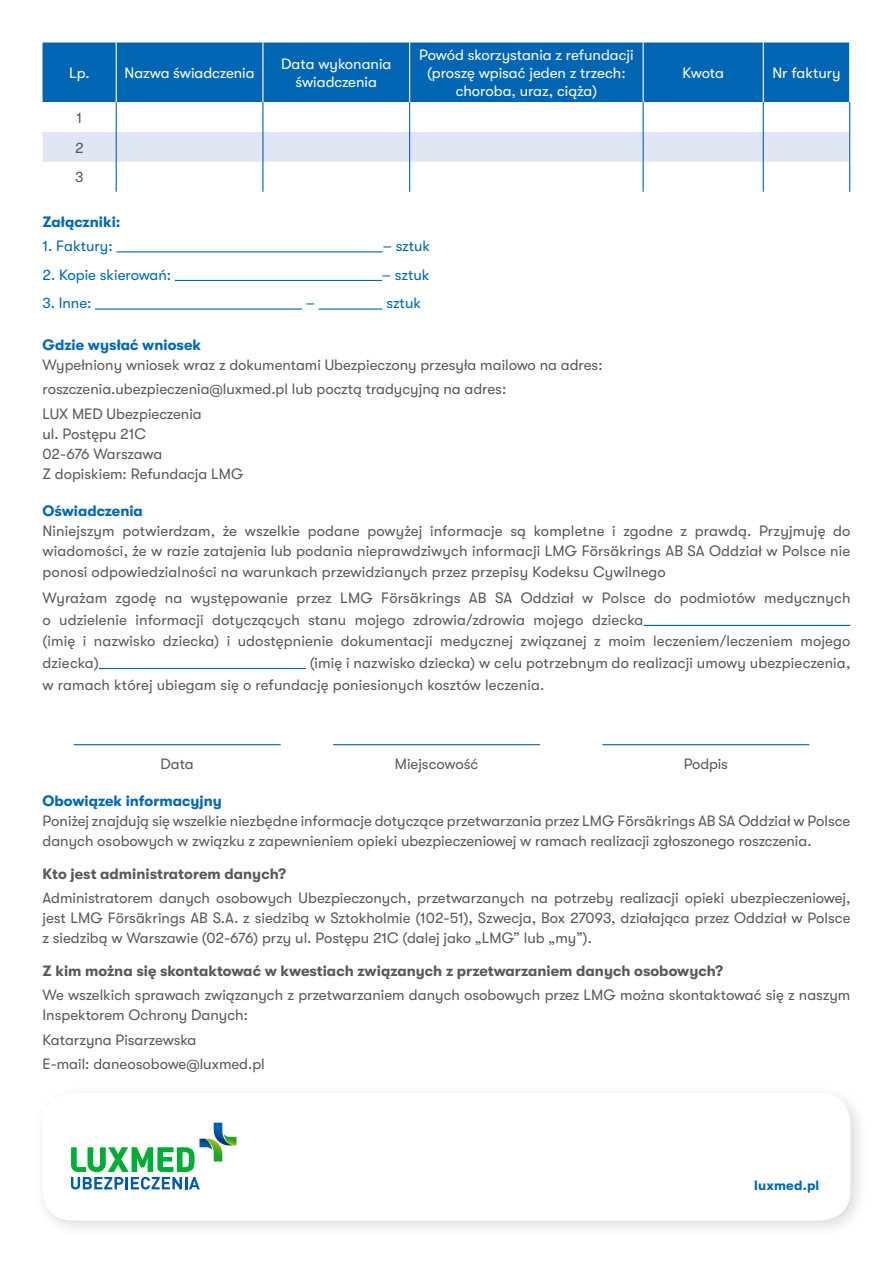
<style>
.page{position:relative;width:893px;height:1263px;background:#fff}
.page>*{position:absolute;margin:0;border:0;box-sizing:border-box;transform-origin:0 0}
.t1{font:15px/20.1px "GT Walsheim";color:#58595b}
.t2{font:15px/18px "GT Walsheim";color:#fff;text-align:center}
.t3{font:700 15px "GT Walsheim";color:#58595b}
.t4{font:700 15px "GT Walsheim";color:#0066b3}
.t5{font:15px "GT Walsheim";color:#0066b3}
.t6{font:700 13.5px "GT Walsheim";letter-spacing:.01em;color:#0066b3}
</style>
<div class="page">
<div style="left:33px;top:1083px;width:835px;height:155px;background:#000;opacity:.15"></div>
<div style="left:43px;top:1093px;width:807px;height:127px;background:#fff;border-radius:30px"></div>
<svg style="left:71px;top:1123px;width:166px;height:66px"></svg>
<div style="left:43px;top:43px;width:806px;height:59px;background:#0066b3"></div>
<div style="left:43px;top:132px;width:806px;height:30px;background:#e1e6f4"></div>
<hr style="left:116px;top:43px;width:1px;height:59px;background:#fff">
<hr style="left:262px;top:43px;width:1px;height:59px;background:#fff">
<hr style="left:409px;top:43px;width:1px;height:59px;background:#fff">
<hr style="left:643px;top:43px;width:1px;height:59px;background:#fff">
<hr style="left:763px;top:43px;width:1px;height:59px;background:#fff">
<hr style="left:116px;top:102px;width:1px;height:30px;background:#0066b3">
<hr style="left:262px;top:102px;width:1px;height:30px;background:#0066b3">
<hr style="left:409px;top:102px;width:1px;height:30px;background:#0066b3">
<hr style="left:643px;top:102px;width:1px;height:30px;background:#0066b3">
<hr style="left:763px;top:102px;width:1px;height:30px;background:#0066b3">
<hr style="left:849px;top:102px;width:1px;height:30px;background:#0066b3">
<hr style="left:116px;top:132px;width:1px;height:30px;background:#0066b3">
<hr style="left:262px;top:132px;width:1px;height:30px;background:#0066b3">
<hr style="left:409px;top:132px;width:1px;height:30px;background:#0066b3">
<hr style="left:643px;top:132px;width:1px;height:30px;background:#0066b3">
<hr style="left:763px;top:132px;width:1px;height:30px;background:#0066b3">
<hr style="left:849px;top:132px;width:1px;height:30px;background:#0066b3">
<hr style="left:116px;top:162px;width:1px;height:30px;background:#0066b3">
<hr style="left:262px;top:162px;width:1px;height:30px;background:#0066b3">
<hr style="left:409px;top:162px;width:1px;height:30px;background:#0066b3">
<hr style="left:643px;top:162px;width:1px;height:30px;background:#0066b3">
<hr style="left:763px;top:162px;width:1px;height:30px;background:#0066b3">
<hr style="left:849px;top:162px;width:1px;height:30px;background:#0066b3">
<hr style="left:116px;top:251px;width:267px;height:1px;background:#0066b3">
<hr style="left:175px;top:280px;width:207px;height:1px;background:#0066b3">
<hr style="left:95px;top:308px;width:207px;height:2px;background:#0066b3">
<hr style="left:319px;top:308px;width:64px;height:2px;background:#0066b3">
<hr style="left:643px;top:625px;width:207px;height:1px;background:#0066b3">
<hr style="left:99px;top:668px;width:207px;height:1px;background:#0066b3">
<hr style="left:74px;top:744px;width:207px;height:1px;background:#0066b3">
<hr style="left:333px;top:744px;width:207px;height:1px;background:#0066b3">
<hr style="left:602px;top:744px;width:207px;height:1px;background:#0066b3">
<p class="t2" style="left:69px;top:64px;width:187px">Lp. Nazwa świadczenia</p>
<p class="t2" style="left:281px;top:55px;width:112px">Data wykonania świadczenia</p>
<p class="t2" style="left:419px;top:46px;width:216px">Powód skorzystania z refundacji (proszę wpisać jeden z trzech: choroba, uraz, ciąża)</p>
<p class="t2" style="left:682px;top:64px;width:43px">Kwota</p>
<p class="t2" style="left:772px;top:64px;width:70px">Nr faktury</p>
<p class="t1" style="left:75px;top:103px;width:10px;line-height:29.8px;text-align:justify">1<br>2<br>3</p>
<p class="t4" style="left:43px;top:213px;width:80px">Załączniki:</p>
<p class="t5" style="left:43px;top:238px;width:72px">1. Faktury:</p>
<p class="t5" style="left:383px;top:238px;width:49px">– sztuk</p>
<p class="t5" style="left:43px;top:266px;width:130px">2. Kopie skierowań:</p>
<p class="t5" style="left:382px;top:266px;width:49px">– sztuk</p>
<p class="t5" style="left:43px;top:295px;width:51px">3. Inne:</p>
<p class="t5" style="left:306px;top:295px;width:11px">–</p>
<p class="t5" style="left:386px;top:295px;width:36px">sztuk</p>
<p class="t4" style="left:43px;top:336px;width:160px">Gdzie wysłać wniosek</p>
<p class="t1" style="left:43px;top:353px;width:562px;line-height:24.3px">Wypełniony wniosek wraz z dokumentami Ubezpieczony przesyła mailowo na adres: roszczenia.ubezpieczenia@luxmed.pl lub pocztą tradycyjną na adres:<br>LUX MED Ubezpieczenia</p>
<p class="t1" style="left:43px;top:423px;width:202px">ul. Postępu 21C<br>02-676 Warszawa<br>Z dopiskiem: Refundacja LMG</p>
<p class="t4" style="left:43px;top:502px;width:102px">Oświadczenia</p>
<p class="t1" style="left:43px;top:521px;width:809px">Niniejszym potwierdzam, że wszelkie podane powyżej informacje są kompletne i zgodne z prawdą. Przyjmuję do wiadomości, że w razie zatajenia lub podania nieprawdziwych informacji LMG Försäkrings AB SA Oddział w Polsce nie</p>
<p class="t1" style="left:43px;top:559px;width:809px;line-height:25.8px">ponosi odpowiedzialności na warunkach przewidzianych przez przepisy Kodeksu Cywilnego<br>Wyrażam zgodę na występowanie przez LMG Försäkrings AB SA Oddział w Polsce do podmiotów medycznych</p>
<p class="t1" style="left:43px;top:609px;width:809px;line-height:21.6px">o udzielenie informacji dotyczących stanu mojego zdrowia/zdrowia mojego dziecka<br>(imię i nazwisko dziecka) i udostępnienie dokumentacji medycznej związanej z moim leczeniem/leczeniem mojego dziecka)</p>
<p class="t1" style="left:43px;top:652px;width:809px;line-height:21.6px;text-indent:267px">(imię i nazwisko dziecka) w celu potrzebnym do realizacji umowy ubezpieczenia, w ramach której ubiegam się o refundację poniesionych kosztów leczenia.</p>
<p class="t1" style="left:160px;top:754px;width:35px">Data</p>
<p class="t1" style="left:395px;top:754px;width:85px">Miejscowość</p>
<p class="t1" style="left:684px;top:754px;width:46px">Podpis</p>
<p class="t4" style="left:43px;top:792px;width:181px">Obowiązek informacyjny</p>
<p class="t1" style="left:43px;top:811px;width:809px">Poniżej znajdują się wszelkie niezbędne informacje dotyczące przetwarzania przez LMG Försäkrings AB SA Oddział w Polsce danych osobowych w związku z zapewnieniem opieki ubezpieczeniowej w ramach realizacji zgłoszonego roszczenia.</p>
<p class="t3" style="left:43px;top:865px;width:245px">Kto jest administratorem danych?</p>
<p class="t1" style="left:43px;top:888px;width:809px;text-align:justify">Administratorem danych osobowych Ubezpieczonych, przetwarzanych na potrzeby realizacji opieki ubezpieczeniowej, jest LMG Försäkrings AB S.A. z siedzibą w Sztokholmie (102-51), Szwecja, Box 27093, działająca przez Oddział w Polsce z siedzibą w Warszawie (02-676) przy ul. Postępu 21C (dalej jako „LMG” lub „my”).</p>
<p class="t3" style="left:43px;top:962px;width:682px">Z kim można się skontaktować w kwestiach związanych z przetwarzaniem danych osobowych?</p>
<p class="t1" style="left:43px;top:985px;width:809px">We wszelkich sprawach związanych z przetwarzaniem danych osobowych przez LMG można skontaktować się z naszym<br>Inspektorem Ochrony Danych:</p>
<p class="t1" style="left:43px;top:1027px;width:224px;line-height:24.3px">Katarzyna Pisarzewska<br>E-mail: daneosobowe@luxmed.pl</p>
<p class="t6" style="left:754px;top:1177px;width:67px">luxmed.pl</p>
</div>
